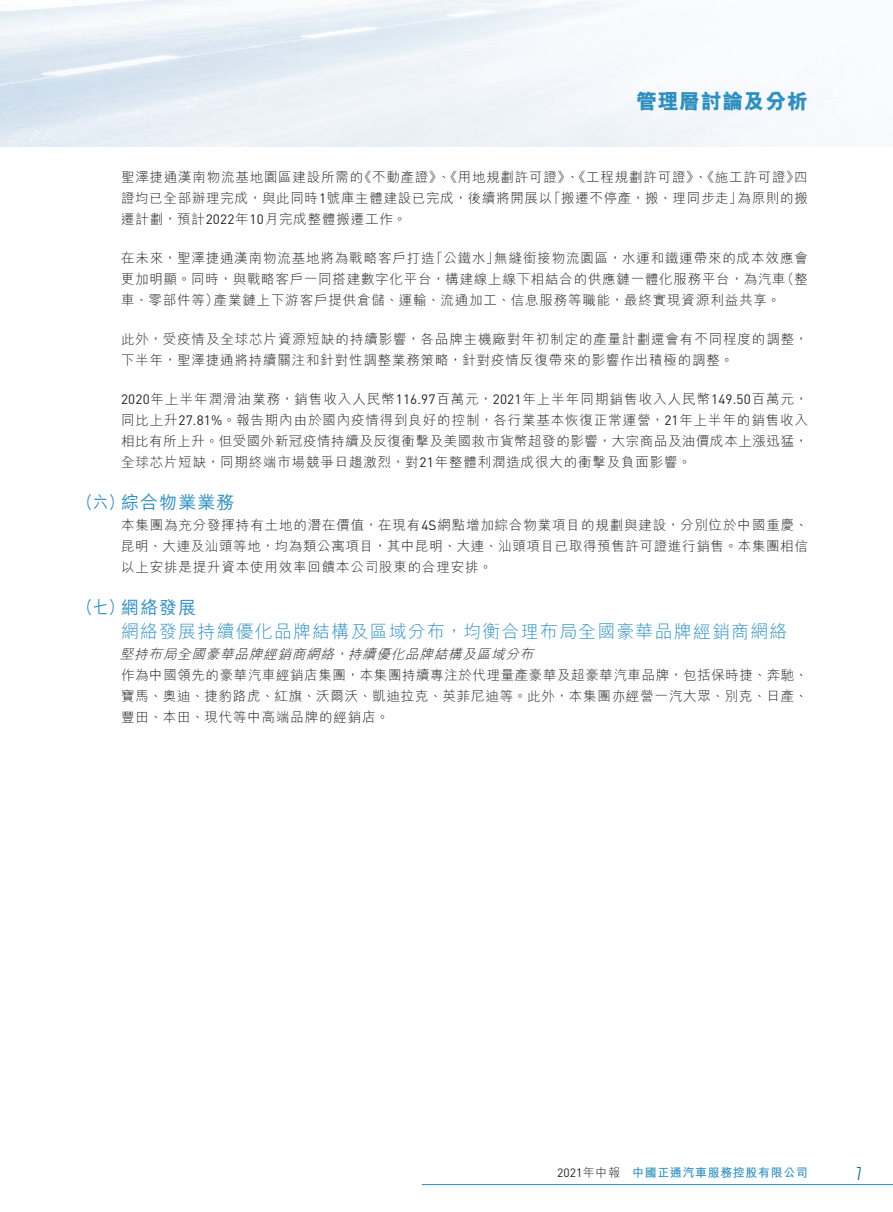
<style>
.page{position:relative;width:893px;height:1212px;background:#fff}
.page>*{position:absolute;margin:0;border:0;box-sizing:border-box;transform-origin:0 0}
.t1{font:800 21px "M Hei HK";letter-spacing:.025em;color:#2f8fbf}
._05_____H3{font:300 18px "M Hei HK";letter-spacing:.06em;color:#2f8fbf}
._04___H2{font:500 18px "M Hei HK";letter-spacing:.06em;color:#2f8fbf;scale:.85 1}
.t2{font:300 ultra-condensed 18px "Univers LT Std";color:#1f6d92}
._12___P2{font:300 13.5px/21px "M Hei HK";letter-spacing:.06em;color:#231f20;text-align:justify}
._06_______H4{font:italic 300 13.5px "M Hei HK";color:#231f20}
.t3{font:700 12px "M Hei HK";letter-spacing:.05em;color:#2f8fbf}
.s1{font-family:"DIN Pro";font-weight:400}
.s2{font-family:"DIN Pro";font-weight:400;color:#231f20}
.s3{font-weight:300;color:#231f20}
</style>
<div class="page">
<hr style="left:422px;top:1184px;width:471px;height:1px;background:#2f8fbf">
<h1 class="t1" style="left:636px;top:88px;width:173px">管理層討論及分析</h1>
<p class="_12___P2" style="left:121px;top:166px;width:688px">聖澤捷通漢南物流基地園區建設所需的《不動產證》、《用地規劃許可證》、《工程規劃許可證》、《施工許可證》四證均已全部辦理完成，與此同時<span class="s1">1</span>號庫主體建設已完成，後續將開展以「搬遷不停產，搬、理同步走」為原則的搬遷計劃，預計<span class="s1">2022</span>年<span class="s1">10</span>月完成整體搬遷工作。</p>
<p class="_12___P2" style="left:121px;top:247px;width:688px">在未來，聖澤捷通漢南物流基地將為戰略客戶打造「公鐵水」無縫銜接物流園區，水運和鐵運帶來的成本效應會更加明顯。同時，與戰略客戶一同搭建數字化平台，構建線上線下相結合的供應鏈一體化服務平台，為汽車（整車、零部件等）產業鏈上下游客戶提供倉儲、運輸、流通加工、信息服務等職能，最終實現資源利益共享。</p>
<p class="_12___P2" style="left:121px;top:328px;width:688px">此外，受疫情及全球芯片資源短缺的持續影響，各品牌主機廠對年初制定的產量計劃還會有不同程度的調整，下半年，聖澤捷通將持續關注和針對性調整業務策略，針對疫情反復帶來的影響作出積極的調整。</p>
<p class="_12___P2" style="left:121px;top:388px;width:688px"><span class="s1">2020</span>年上半年潤滑油業務，銷售收入人民幣<span class="s1">116.97</span>百萬元，<span class="s1">2021</span>年上半年同期銷售收入人民幣<span class="s1">149.50</span>百萬元，同比上升<span class="s1">27.81%</span>。報告期內由於國內疫情得到良好的控制，各行業基本恢復正常運營，<span class="s1">21</span>年上半年的銷售收入相比有所上升。但受國外新冠疫情持續及反復衝擊及美國救市貨幣超發的影響，大宗商品及油價成本上漲迅猛，全球芯片短缺，同期終端市場競爭日趨激烈，對<span class="s1">21</span>年整體利潤造成很大的衝擊及負面影響。</p>
<p class="_04___H2" style="left:77px;top:489px;width:186px">（六）綜合物業業務</p>
<p class="_12___P2" style="left:121px;top:514px;width:688px">本集團為充分發揮持有土地的潛在價值，在現有<span class="s1">4S</span>網點增加綜合物業項目的規劃與建設，分別位於中國重慶、昆明、大連及汕頭等地，均為類公寓項目，其中昆明、大連、汕頭項目已取得預售許可證進行銷售。本集團相信以上安排是提升資本使用效率回饋本公司股東的合理安排。</p>
<p class="_04___H2" style="left:77px;top:594px;width:141px">（七）網絡發展</p>
<p class="_05_____H3" style="left:121px;top:619px;width:668px">網絡發展持續優化品牌結構及區域分布，均衡合理布局全國豪華品牌經銷商網絡</p>
<p class="_06_______H4" style="left:120px;top:645px;width:420px">堅持布局全國豪華品牌經銷商網絡，持續優化品牌結構及區域分布</p>
<p class="_12___P2" style="left:121px;top:664px;width:689px">作為中國領先的豪華汽車經銷店集團，本集團持續專注於代理量產豪華及超豪華汽車品牌，包括保時捷、奔馳、寶馬、奧迪、捷豹路虎、紅旗、沃爾沃、凱迪拉克、英菲尼迪等。此外，本集團亦經營一汽大眾、別克、日產、豐田、本田、現代等中高端品牌的經銷店。</p>
<p class="t3" style="left:557px;top:1163px;width:252px"><span class="s2">2021</span><span class="s3">年中報</span> 中國正通汽車服務控股有限公司</p>
<h2 class="t2" style="left:856px;top:1164px;width:6px">7</h2>
</div>
